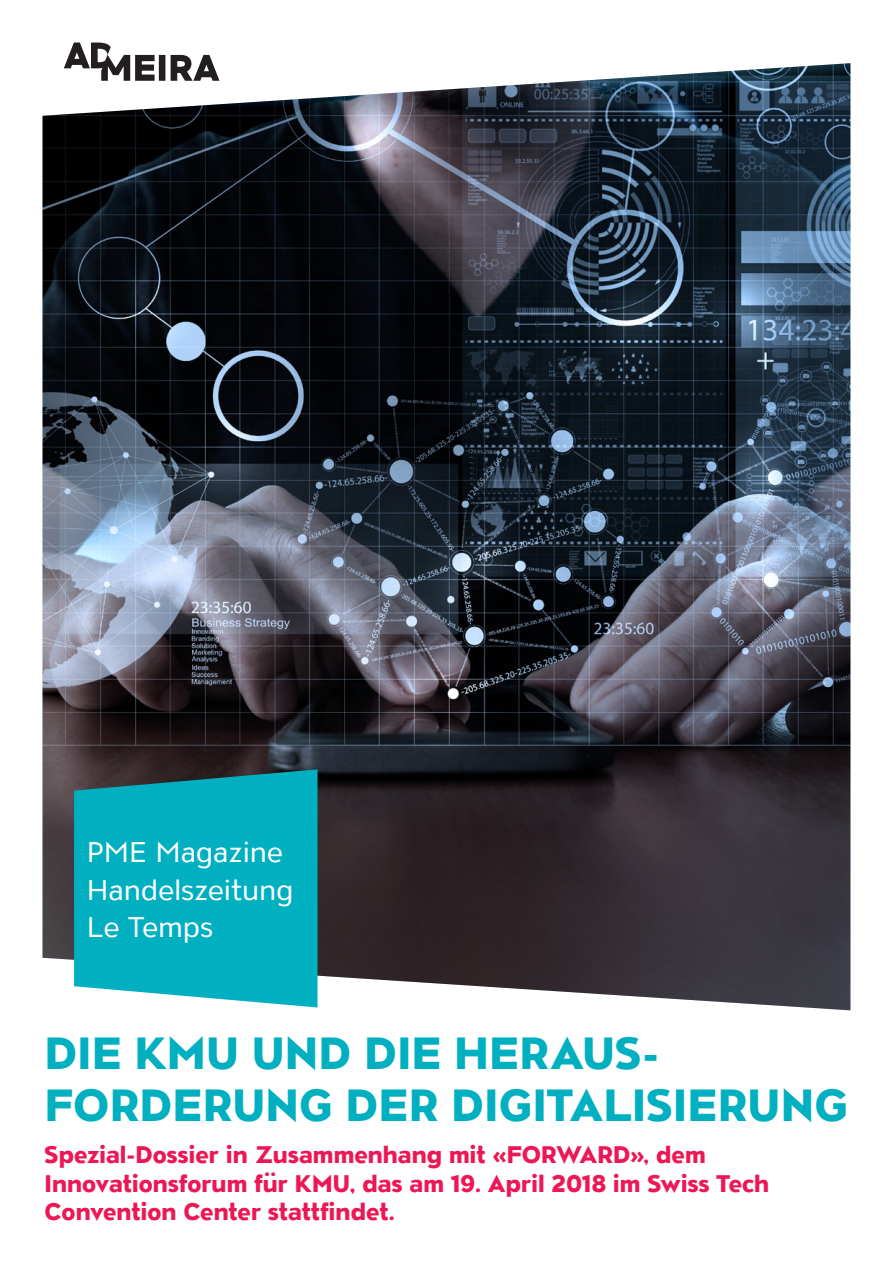
<style>
.page{position:relative;width:893px;height:1263px;background:#fff}
.page>*{position:absolute;margin:0;border:0;box-sizing:border-box;transform-origin:0 0}
.t1{font:800 45px/52.5px "ATC Overlook";letter-spacing:.015em;color:#00b0c0}
.t2{font:28.5px/37.5px "ATC Overlook";letter-spacing:-.01em;color:#fff}
.t3{font:800 24px/28.5px "ATC Overlook";color:#ed1756}
</style>
<div class="page">
<svg style="left:66px;top:43px;width:147px;height:20px"></svg>
<img style="left:43px;top:63px;width:807px;height:947px">
<svg style="left:74px;top:769px;width:243px;height:238px;background:#0dadbb"></svg>
<p class="t2" style="left:87px;top:835px;width:208px">PME Magazine<br>Handelszeitung<br>Le Temps</p>
<h1 class="t1" style="left:45px;top:1029px;width:804px">DIE KMU UND DIE HERAUS-<br>FORDERUNG DER DIGITALISIERUNG</h1>
<p class="t3" style="left:45px;top:1142px;width:726px">Spezial-Dossier in Zusammenhang mit «FORWARD», dem<br>Innovationsforum für KMU, das am 19. April 2018 im Swiss Tech<br>Convention Center stattfindet.</p>
</div>
